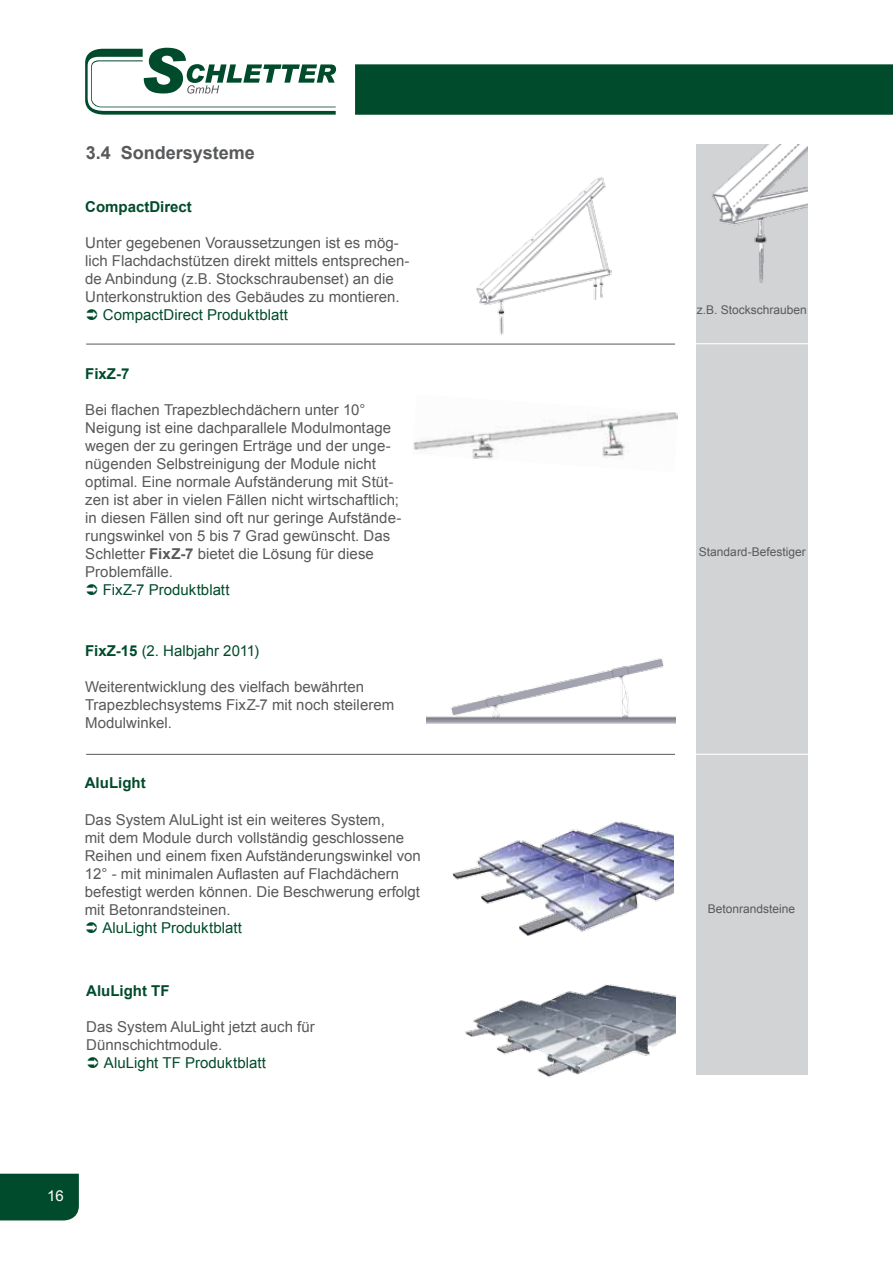
<style>
.page{position:relative;width:893px;height:1263px;background:#fff}
.page>*{position:absolute;margin:0;border:0;box-sizing:border-box;transform-origin:0 0}
.t1{font:700 18px "Arial";color:#58595b}
.t2{font:15px/18px "Arial";color:#58595b}
.t3{font:15px "Arial";letter-spacing:.005em;color:#004b2c}
.t4{font:700 15px "Arial";color:#004b2c}
.t5{font:15px "Arial";color:#fff}
.t6{font:12px "Arial";color:#58595b}
.s1{font-weight:700}
</style>
<div class="page">
<div style="left:355px;top:64px;width:538px;height:51px;background:#004b2c"></div>
<svg style="left:85px;top:48px;width:251px;height:67px"></svg>
<div style="left:0;top:1174px;width:79px;height:46px;background:#004b2c"></div>
<div style="left:0;top:1190px;width:64px;height:13px;background:#004b2c"></div>
<img style="left:413px;top:412px;width:265px;height:47px">
<img style="left:476px;top:177px;width:136px;height:158px">
<div style="left:696px;top:145px;width:112px;height:930px;background:#d1d3d4"></div>
<img style="left:712px;top:145px;width:95px;height:138px">
<hr style="left:688px;top:343px;width:132px;height:1px;background:#fff">
<img style="left:427px;top:658px;width:248px;height:66px">
<hr style="left:687px;top:754px;width:131px;height:1px;background:#fff">
<img style="left:453px;top:821px;width:221px;height:115px">
<img style="left:465px;top:984px;width:210px;height:94px">
<hr style="left:86px;top:344px;width:589px;height:1px;background:#58595b">
<hr style="left:86px;top:754px;width:589px;height:1px;background:#58595b">
<p class="t1" style="left:86px;top:141px;width:171px">3.4 Sondersysteme</p>
<p class="t4" style="left:85px;top:197px;width:108px">CompactDirect</p>
<p class="t2" style="left:85px;top:234px;width:326px">Unter gegebenen Voraussetzungen ist es mög&shy;lich Flachdachstützen direkt mittels entsprechen&shy;de Anbindung (z.B. Stockschraubenset) an die Unterkonstruktion des Gebäudes zu montieren.</p>
<p class="t3" style="left:103px;top:305px;width:187px">CompactDirect Produktblatt</p>
<p class="t4" style="left:85px;top:363px;width:46px">FixZ-7</p>
<p class="t2" style="left:85px;top:401px;width:318px">Bei flachen Trapezblechdächern unter 10° Neigung ist eine dachparallele Modulmontage wegen der zu geringen Erträge und der unge&shy;nügenden Selbstreinigung der Module nicht optimal. Eine normale Aufständerung mit Stüt&shy;zen ist aber in vielen Fällen nicht wirtschaftlich; in diesen Fällen sind oft nur geringe Aufstände&shy;rungswinkel von 5 bis 7 Grad gewünscht. Das Schletter <span class="s1">FixZ-7</span> bietet die Lösung für diese Problemfälle.</p>
<p class="t3" style="left:103px;top:580px;width:128px">FixZ-7 Produktblatt</p>
<p class="t3" style="left:85px;top:640px;width:176px"><span class="s1">FixZ-15</span> (2. Halbjahr 2011)</p>
<p class="t2" style="left:85px;top:677px;width:311px">Weiterentwicklung des vielfach bewährten<br>Trapezblechsystems FixZ-7 mit noch steilerem<br>Modulwinkel.</p>
<p class="t4" style="left:85px;top:773px;width:62px">AluLight</p>
<p class="t2" style="left:85px;top:810px;width:338px">Das System AluLight ist ein weiteres System,<br>mit dem Module durch vollständig geschlossene Reihen und einem fixen Aufständerungswinkel von 12° - mit minimalen Auflasten auf Flachdächern befestigt werden können. Die Beschwerung erfolgt mit Betonrandsteinen.</p>
<p class="t3" style="left:102px;top:917px;width:141px">AluLight Produktblatt</p>
<p class="t4" style="left:86px;top:980px;width:85px">AluLight TF</p>
<p class="t2" style="left:86px;top:1017px;width:230px">Das System AluLight jetzt auch für<br>Dünnschichtmodule.</p>
<p class="t3" style="left:104px;top:1052px;width:164px">AluLight TF Produktblatt</p>
<p class="t5" style="left:47px;top:1186px;width:18px">16</p>
<p class="t6" style="left:697px;top:302px;width:112px">z.B. Stockschrauben</p>
<p class="t6" style="left:699px;top:544px;width:108px">Standard-Befestiger</p>
<p class="t6" style="left:708px;top:901px;width:89px">Betonrandsteine</p>
</div>
